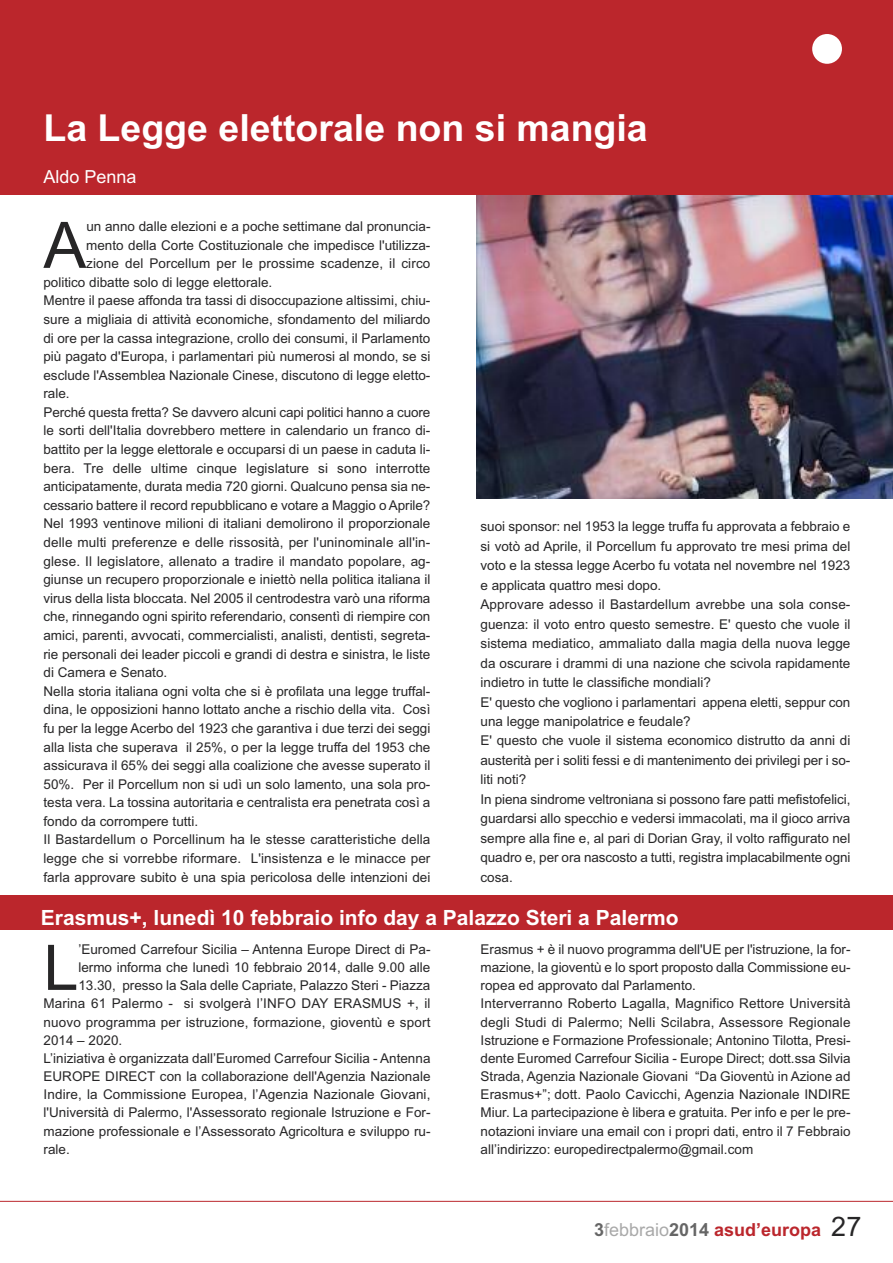
<style>
.page{position:relative;width:893px;height:1263px;background:#fff}
.page>*{position:absolute;margin:0;border:0;box-sizing:border-box;transform-origin:0 0}
.t1{font:64.2px "Arial";color:#272627}
.t2{font:62.85px "Arial";color:#272627}
.t3{font:700 37.5px "Arial";color:#fff}
.t4{font:700 21px "Arial";color:#fff}
.t5{font:700 18px "Arial";color:#bb262c}
.t6{font:18px "Arial";color:#fff}
.t7{font:13.5px/19.5px "Arial";color:#272627}
.s1{color:#666}
.s2{font-weight:400;color:#a9a9a9}
.s3{font-weight:400;font-size:27px;color:#272627}
</style>
<div class="page">
<div style="left:0;top:0;width:893px;height:194px;background:#bb262c"></div>
<hr style="left:0;top:1201px;width:893px;height:1px;background:#bb262c">
<div style="left:812px;top:34px;width:30px;height:30px;background:#fff;border-radius:50%"></div>
<img style="left:476px;top:196px;width:417px;height:303px">
<div style="left:0;top:895px;width:893px;height:34px;background:#bb262c"></div>
<h3 class="t3" style="left:43px;top:106px;width:606px">La Legge elettorale non si mangia</h3>
<h3 class="t6" style="left:43px;top:167px;width:95px">Aldo Penna</h3>
<h1 class="t1" style="left:43px;top:208px;width:44px">A</h1>
<p class="t7" style="left:86px;top:217px;width:346px">un anno dalle elezioni e a poche settimane dal pronuncia-</p>
<p class="t7" style="left:86px;top:235px;width:346px">mento della Corte Costituzionale che impedisce l'utilizza-</p>
<p class="t7" style="left:86px;top:254px;width:346px">zione del Porcellum per le prossime scadenze, il circo</p>
<p class="t7" style="left:43px;top:272px;width:230px">politico dibatte solo di legge elettorale.</p>
<p class="t7" style="left:43px;top:291px;width:388px">Mentre il paese affonda tra tassi di disoccupazione altissimi, chiu-</p>
<p class="t7" style="left:43px;top:309px;width:388px">sure a migliaia di attività economiche, sfondamento del miliardo</p>
<p class="t7" style="left:43px;top:328px;width:388px">di ore per la cassa integrazione, crollo dei consumi, il Parlamento</p>
<p class="t7" style="left:43px;top:347px;width:388px">più pagato d'Europa, i parlamentari più numerosi al mondo, se si</p>
<p class="t7" style="left:43px;top:365px;width:388px">esclude l'Assemblea Nazionale Cinese, discutono di legge eletto-</p>
<p class="t7" style="left:43px;top:384px;width:28px">rale.</p>
<p class="t7" style="left:43px;top:402px;width:388px">Perché questa fretta? Se davvero alcuni capi politici hanno a cuore</p>
<p class="t7" style="left:43px;top:421px;width:388px">le sorti dell'Italia dovrebbero mettere in calendario un franco di-</p>
<p class="t7" style="left:43px;top:440px;width:388px">battito per la legge elettorale e occuparsi di un paese in caduta li-</p>
<p class="t7" style="left:43px;top:458px;width:388px">bera. Tre delle ultime cinque legislature si sono interrotte</p>
<p class="t7" style="left:43px;top:477px;width:388px">anticipatamente, durata media 720 giorni. Qualcuno pensa sia ne-</p>
<p class="t7" style="left:43px;top:495px;width:388px">cessario battere il record repubblicano e votare a Maggio o Aprile?</p>
<p class="t7" style="left:43px;top:514px;width:388px">Nel 1993 ventinove milioni di italiani demolirono il proporzionale</p>
<p class="t7" style="left:43px;top:533px;width:388px">delle multi preferenze e delle rissosità, per l'uninominale all'in-</p>
<p class="t7" style="left:43px;top:551px;width:388px">glese. Il legislatore, allenato a tradire il mandato popolare, ag-</p>
<p class="t7" style="left:43px;top:570px;width:388px">giunse un recupero proporzionale e iniettò nella politica italiana il</p>
<p class="t7" style="left:43px;top:588px;width:388px">virus della lista bloccata. Nel 2005 il centrodestra varò una riforma</p>
<p class="t7" style="left:43px;top:607px;width:388px">che, rinnegando ogni spirito referendario, consentì di riempire con</p>
<p class="t7" style="left:43px;top:625px;width:388px">amici, parenti, avvocati, commercialisti, analisti, dentisti, segreta-</p>
<p class="t7" style="left:43px;top:644px;width:388px">rie personali dei leader piccoli e grandi di destra e sinistra, le liste</p>
<p class="t7" style="left:43px;top:663px;width:125px">di Camera e Senato.</p>
<p class="t7" style="left:43px;top:681px;width:388px">Nella storia italiana ogni volta che si è profilata una legge truffal-</p>
<p class="t7" style="left:43px;top:700px;width:388px">dina, le opposizioni hanno lottato anche a rischio della vita. Così</p>
<p class="t7" style="left:43px;top:718px;width:388px">fu per la legge Acerbo del 1923 che garantiva i due terzi dei seggi</p>
<p class="t7" style="left:43px;top:737px;width:388px">alla lista che superava il 25%, o per la legge truffa del 1953 che</p>
<p class="t7" style="left:43px;top:756px;width:388px">assicurava il 65% dei seggi alla coalizione che avesse superato il</p>
<p class="t7" style="left:43px;top:774px;width:388px">50%. Per il Porcellum non si udì un solo lamento, una sola pro-</p>
<p class="t7" style="left:43px;top:793px;width:388px">testa vera. La tossina autoritaria e centralista era penetrata così a</p>
<p class="t7" style="left:43px;top:811px;width:156px">fondo da corrompere tutti.</p>
<p class="t7" style="left:43px;top:830px;width:388px">Il Bastardellum o Porcellinum ha le stesse caratteristiche della</p>
<p class="t7" style="left:43px;top:849px;width:388px">legge che si vorrebbe riformare. L'insistenza e le minacce per</p>
<p class="t7" style="left:43px;top:867px;width:388px">farla approvare subito è una spia pericolosa delle intenzioni dei</p>
<p class="t7" style="left:480px;top:517px;width:371px">suoi sponsor: nel 1953 la legge truffa fu approvata a febbraio e si votò ad Aprile, il Porcellum fu approvato tre mesi prima del voto e la stessa legge Acerbo fu votata nel novembre nel 1923 e applicata quattro mesi dopo.<br>Approvare adesso il Bastardellum avrebbe una sola conse&shy;guenza: il voto entro questo semestre. E' questo che vuole il sistema mediatico, ammaliato dalla magia della nuova legge da oscurare i drammi di una nazione che scivola rapidamente indietro in tutte le classifiche mondiali?<br>E' questo che vogliono i parlamentari appena eletti, seppur con una legge manipolatrice e feudale?<br>E' questo che vuole il sistema economico distrutto da anni di austerità per i soliti fessi e di mantenimento dei privilegi per i so&shy;liti noti?<br>In piena sindrome veltroniana si possono fare patti mefistofelici, guardarsi allo specchio e vedersi immacolati, ma il gioco arriva sempre alla fine e, al pari di Dorian Gray, il volto raffigurato nel quadro e, per ora nascosto a tutti, registra implacabilmente ogni cosa.</p>
<h3 class="t4" style="left:41px;top:905px;width:639px">Erasmus+, lunedì 10 febbraio info day a Palazzo Steri a Palermo</h3>
<h2 class="t2" style="left:43px;top:931px;width:36px">L</h2>
<p class="t7" style="left:78px;top:939px;width:354px">’Euromed Carrefour Sicilia – Antenna Europe Direct di Pa-</p>
<p class="t7" style="left:481px;top:940px;width:371px;line-height:18.1px">Erasmus + è il nuovo programma dell'UE per l'istruzione, la for&shy;mazione, la gioventù e lo sport proposto dalla Commissione eu&shy;ropea ed approvato dal Parlamento.<br>Interverranno Roberto Lagalla, Magnifico Rettore Università degli Studi di Palermo; Nelli Scilabra, Assessore Regionale Istruzione e Formazione Professionale; Antonino Tilotta, Presi&shy;dente Euromed Carrefour Sicilia - Europe Direct; dott.ssa Silvia Strada, Agenzia Nazionale Giovani “Da Gioventù in Azione ad Erasmus+”; dott. Paolo Cavicchi, Agenzia Nazionale INDIRE Miur. La partecipazione è libera e gratuita. Per info e per le pre&shy;notazioni inviare una email con i propri dati, entro il 7 Febbraio all’indirizzo: europedirectpalermo@gmail.com</p>
<p class="t7" style="left:78px;top:958px;width:354px">lermo informa che lunedì 10 febbraio 2014, dalle 9.00 alle</p>
<p class="t7" style="left:78px;top:976px;width:354px">13.30, presso la Sala delle Capriate, Palazzo Steri - Piazza</p>
<p class="t7" style="left:44px;top:994px;width:388px">Marina 61 Palermo - si svolgerà l’INFO DAY ERASMUS +, il</p>
<p class="t7" style="left:44px;top:1012px;width:388px">nuovo programma per istruzione, formazione, gioventù e sport</p>
<p class="t7" style="left:44px;top:1030px;width:80px">2014 – 2020.</p>
<p class="t7" style="left:44px;top:1048px;width:388px">L’iniziativa è organizzata dall’Euromed Carrefour Sicilia - Antenna</p>
<p class="t7" style="left:44px;top:1067px;width:388px">EUROPE DIRECT con la collaborazione dell'Agenzia Nazionale</p>
<p class="t7" style="left:44px;top:1085px;width:388px">Indire, la Commissione Europea, l’Agenzia Nazionale Giovani,</p>
<p class="t7" style="left:44px;top:1103px;width:388px">l'Università di Palermo, l'Assessorato regionale Istruzione e For-</p>
<p class="t7" style="left:44px;top:1121px;width:388px">mazione professionale e l’Assessorato Agricoltura e sviluppo ru-</p>
<p class="t7" style="left:44px;top:1139px;width:28px">rale.</p>
<h3 class="t5" style="left:594px;top:1219px;width:269px"><span class="s1">3</span><span class="s2">febbraio</span><span class="s1">2014</span> asud’europa <span class="s3">27</span></h3>
</div>
